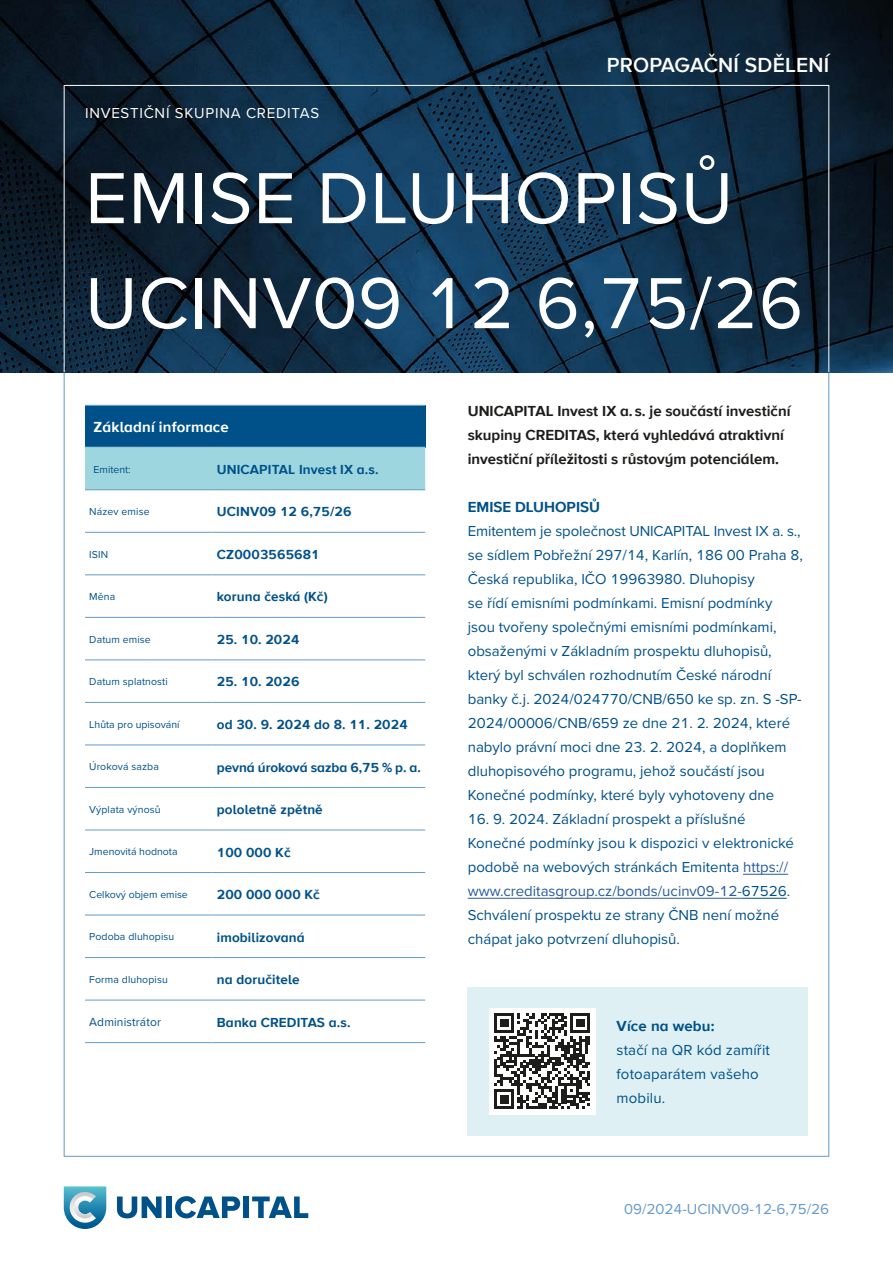
<style>
.page{position:relative;width:893px;height:1263px;background:#fff}
.page>*{position:absolute;margin:0;border:0;box-sizing:border-box;transform-origin:0 0}
.t1{font:75px/105px "Proxima Nova";letter-spacing:.01em;color:#fff}
.t2{font:600 21px "Proxima Nova A";letter-spacing:.01em;color:#fff}
.t3{font:15px/24px "Proxima Nova";color:#005189}
.t4{font:700 15px/24px "Proxima Nova A";color:#1d1d1b}
.t5{font:15px "Proxima Nova";color:#659aca}
.t6{font:15px "Proxima Nova";letter-spacing:.05em;color:#fff}
.t7{font:700 15px "Proxima Nova A";color:#005189}
.t8{font:700 15px "Proxima Nova A";letter-spacing:.01em;color:#fff}
.t9{font:700 13.5px "Proxima Nova A";letter-spacing:.01em;color:#005189}
.t10{font:12px "Proxima Nova";letter-spacing:.01em;color:#005189}
.t11{font:10.5px "Proxima Nova";letter-spacing:.01em;color:#005189}
.s1{color:#275b9b}
</style>
<div class="page">
<img style="left:0;top:0;width:893px;height:372px">
<hr style="left:743px;top:874px;width:45px;height:1px;background:#275b9b">
<hr style="left:468px;top:898px;width:274px;height:1px;background:#275b9b">
<hr style="left:742px;top:898px;width:45px;height:1px;background:#005189">
<svg style="left:117px;top:1196px;width:45px;height:22px"></svg>
<div style="left:166px;top:1196px;width:6px;height:22px;background:#005189"></div>
<svg style="left:175px;top:1196px;width:65px;height:22px"></svg>
<div style="left:243px;top:1196px;width:6px;height:22px;background:#005189"></div>
<svg style="left:252px;top:1196px;width:56px;height:22px"></svg>
<svg style="left:64px;top:1186px;width:42px;height:43px"></svg>
<div style="left:85px;top:405px;width:340px;height:42px;background:#005189"></div>
<div style="left:85px;top:448px;width:340px;height:41px;background:#9ed6df"></div>
<hr style="left:85px;top:489px;width:128px;height:1px;background:#659aca">
<hr style="left:213px;top:489px;width:212px;height:1px;background:#659aca">
<hr style="left:85px;top:532px;width:128px;height:1px;background:#659aca">
<hr style="left:213px;top:532px;width:212px;height:1px;background:#659aca">
<hr style="left:85px;top:617px;width:128px;height:1px;background:#659aca">
<hr style="left:213px;top:617px;width:212px;height:1px;background:#659aca">
<hr style="left:85px;top:659px;width:128px;height:1px;background:#659aca">
<hr style="left:213px;top:659px;width:212px;height:1px;background:#659aca">
<hr style="left:85px;top:702px;width:128px;height:1px;background:#659aca">
<hr style="left:213px;top:702px;width:212px;height:1px;background:#659aca">
<hr style="left:85px;top:574px;width:128px;height:1px;background:#659aca">
<hr style="left:213px;top:574px;width:212px;height:1px;background:#659aca">
<hr style="left:85px;top:744px;width:128px;height:1px;background:#659aca">
<hr style="left:213px;top:744px;width:212px;height:1px;background:#659aca">
<hr style="left:85px;top:787px;width:128px;height:1px;background:#659aca">
<hr style="left:213px;top:787px;width:212px;height:1px;background:#659aca">
<hr style="left:85px;top:830px;width:128px;height:1px;background:#659aca">
<hr style="left:213px;top:830px;width:212px;height:1px;background:#659aca">
<hr style="left:85px;top:872px;width:128px;height:1px;background:#659aca">
<hr style="left:213px;top:872px;width:212px;height:1px;background:#659aca">
<hr style="left:85px;top:915px;width:128px;height:1px;background:#659aca">
<hr style="left:213px;top:915px;width:212px;height:1px;background:#659aca">
<hr style="left:85px;top:957px;width:128px;height:1px;background:#659aca">
<hr style="left:213px;top:957px;width:212px;height:1px;background:#659aca">
<hr style="left:85px;top:1000px;width:128px;height:1px;background:#659aca">
<hr style="left:213px;top:1000px;width:212px;height:1px;background:#659aca">
<hr style="left:85px;top:1042px;width:128px;height:1px;background:#659aca">
<hr style="left:213px;top:1042px;width:212px;height:1px;background:#659aca">
<hr style="left:85px;top:404px;width:128px;height:1px;background:#def0f3">
<hr style="left:213px;top:404px;width:212px;height:1px;background:#def0f3">
<hr style="left:85px;top:447px;width:128px;height:1px;background:#9ed6df">
<hr style="left:213px;top:447px;width:212px;height:1px;background:#9ed6df">
<div style="left:468px;top:986px;width:340px;height:149px;background:#def0f3"></div>
<div style="left:489px;top:1008px;width:106px;height:106px;background:#fff"></div>
<svg style="left:494px;top:1013px;width:96px;height:96px"></svg>
<h2 class="t2" style="left:607px;top:52px;width:224px">PROPAGAČNÍ SDĚLENÍ</h2>
<p class="t6" style="left:85px;top:102px;width:236px">INVESTIČNÍ SKUPINA CREDITAS</p>
<h1 class="t1" style="left:85px;top:142px;width:720px">EMISE DLUHOPISŮ<br>UCINV09 12 6,75/26</h1>
<p class="t4" style="left:468px;top:399px;width:324px">UNICAPITAL Invest IX a. s. je součástí investiční skupiny CREDITAS, která vyhledává atraktivní investiční příležitosti s růstovým potenciálem.</p>
<p class="t7" style="left:468px;top:498px;width:134px">EMISE DLUHOPISŮ</p>
<p class="t3" style="left:468px;top:518px;width:337px">Emitentem je společnost UNICAPITAL Invest IX a. s., se sídlem Pobřežní 297/14, Karlín, 186 00 Praha 8, Česká republika, IČO 19963980. Dluhopisy<br>se řídí emisními podmínkami. Emisní podmínky jsou tvořeny společnými emisními podmínkami, obsaženými v Základním prospektu dluhopisů, který byl schválen rozhodnutím České národní banky č.j. 2024/024770/CNB/650 ke sp. zn. S -SP-2024/00006/CNB/659 ze dne 21. 2. 2024, které nabylo právní moci dne 23. 2. 2024, a doplňkem dluhopisového programu, jehož součástí jsou Konečné podmínky, které byly vyhotoveny dne</p>
<p class="t3" style="left:468px;top:806px;width:328px">16. 9. 2024. Základní prospekt a příslušné Konečné podmínky jsou k dispozici v elektronické podobě na webových stránkách Emitenta <span class="s1">https:// www.creditasgroup.cz/bonds/ucinv09-12-</span>67526.<br>Schválení prospektu ze strany ČNB není možné chápat jako potvrzení dluhopisů.</p>
<p class="t8" style="left:94px;top:418px;width:137px">Základní informace</p>
<p class="t11" style="left:94px;top:461px;width:39px">Emitent:</p>
<p class="t9" style="left:217px;top:461px;width:163px">UNICAPITAL Invest IX a.s.</p>
<p class="t11" style="left:89px;top:504px;width:62px">Název emise</p>
<p class="t9" style="left:217px;top:504px;width:136px">UCINV09 12 6,75/26</p>
<p class="t11" style="left:89px;top:546px;width:20px">ISIN</p>
<p class="t9" style="left:217px;top:546px;width:104px">CZ0003565681</p>
<p class="t11" style="left:89px;top:589px;width:28px">Měna</p>
<p class="t9" style="left:217px;top:589px;width:112px">koruna česká (Kč)</p>
<p class="t11" style="left:89px;top:631px;width:63px">Datum emise</p>
<p class="t9" style="left:217px;top:631px;width:84px">25. 10. 2024</p>
<p class="t11" style="left:89px;top:674px;width:80px">Datum splatnosti</p>
<p class="t9" style="left:217px;top:674px;width:84px">25. 10. 2026</p>
<p class="t11" style="left:89px;top:716px;width:92px">Lhůta pro upisování</p>
<p class="t9" style="left:217px;top:716px;width:192px">od 30. 9. 2024 do 8. 11. 2024</p>
<p class="t11" style="left:89px;top:759px;width:71px">Úroková sazba</p>
<p class="t9" style="left:217px;top:759px;width:206px">pevná úroková sazba 6,75 % p. a.</p>
<p class="t11" style="left:89px;top:801px;width:73px">Výplata výnosů</p>
<p class="t9" style="left:217px;top:801px;width:107px">pololetně zpětně</p>
<p class="t11" style="left:89px;top:844px;width:90px">Jmenovitá hodnota</p>
<p class="t9" style="left:217px;top:844px;width:75px">100 000 Kč</p>
<p class="t11" style="left:89px;top:886px;width:100px">Celkový objem emise</p>
<p class="t9" style="left:217px;top:886px;width:105px">200 000 000 Kč</p>
<p class="t11" style="left:89px;top:929px;width:86px">Podoba dluhopisu</p>
<p class="t9" style="left:217px;top:929px;width:89px">imobilizovaná</p>
<p class="t11" style="left:89px;top:972px;width:80px">Forma dluhopisu</p>
<p class="t9" style="left:217px;top:971px;width:84px">na doručitele</p>
<p class="t10" style="left:89px;top:1013px;width:73px">Administrátor</p>
<p class="t9" style="left:217px;top:1014px;width:135px">Banka CREDITAS a.s.</p>
<p class="t7" style="left:617px;top:1017px;width:99px">Více na webu:</p>
<p class="t3" style="left:617px;top:1037px;width:155px">stačí na QR kód zamířit fotoaparátem vašeho mobilu.</p>
<p class="t5" style="left:624px;top:1197px;width:207px">09/2024-UCINV09-12-6,75/26</p>
</div>
